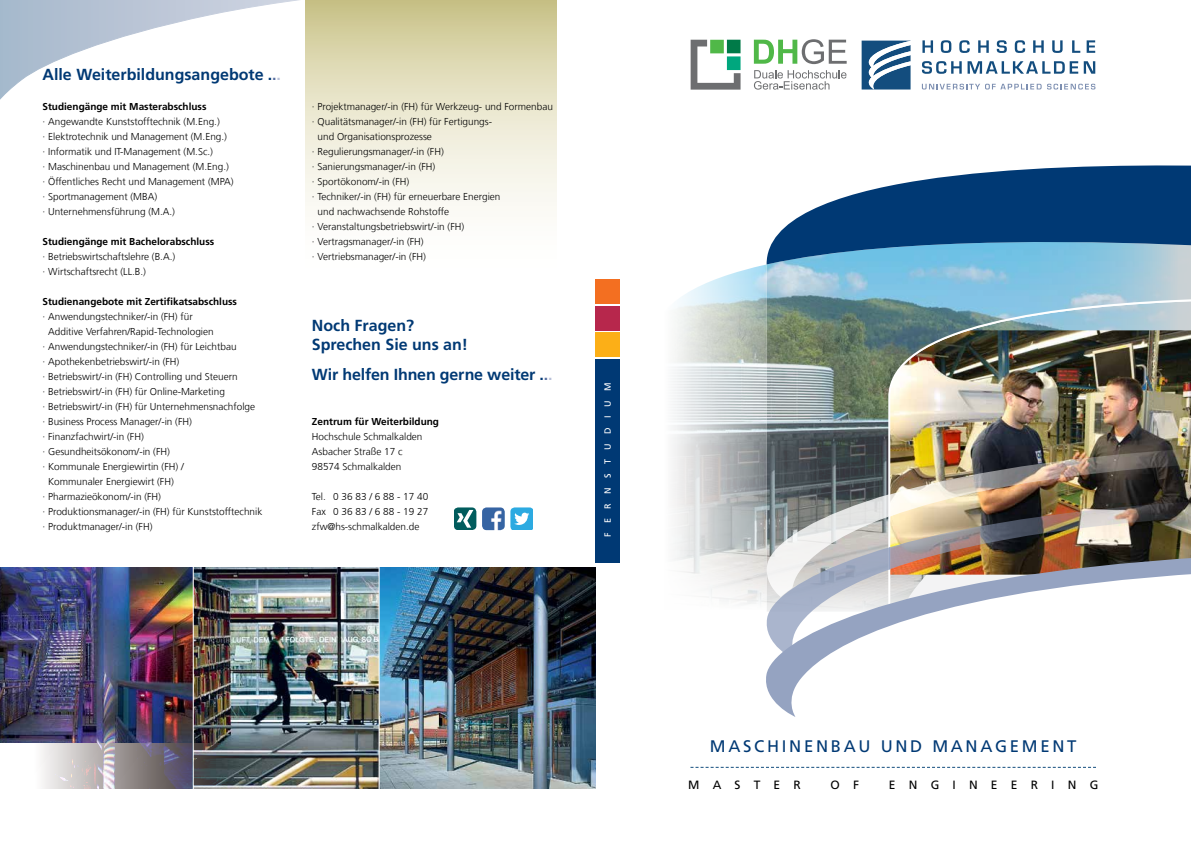
<style>
.page{position:relative;width:1191px;height:842px;background:#fff}
.page>*{position:absolute;margin:0;border:0;box-sizing:border-box;transform-origin:0 0}
.t1{font:16.8px "Frutiger LT Com";letter-spacing:.16em;color:#003974}
.t2{font:700 16px/19px "Frutiger LT Com";color:#003974}
.t3{font:12px "Frutiger LT Com";letter-spacing:1.1em;color:#000}
.t4{font:300 10px/15px "Frutiger LT Com";color:#000}
.t5{font:700 10px "Frutiger LT Com";color:#000}
.t6{font:9px "Frutiger LT Com";letter-spacing:1.03em;color:#fff}
.s1{color:#586fa0}
.s2{color:#b8c0d8}
</style>
<div class="page">
<svg style="left:0;top:0;width:299px;height:100px"></svg>
<svg style="left:766px;top:264px;width:425px;height:184px;background:#81a2a7"></svg>
<svg style="left:673px;top:264px;width:93px;height:340px"></svg>
<img style="left:887px;top:298px;width:304px;height:150px">
<svg style="left:761px;top:557px;width:67px;height:160px"></svg>
<svg style="left:766px;top:165px;width:425px;height:99px;fill:#003974"></svg>
<div style="left:595px;top:368px;width:25px;height:195px;background:#003974"></div>
<div style="left:595px;top:279px;width:25px;height:25px;background:#f36f21"></div>
<div style="left:595px;top:306px;width:25px;height:25px;background:#b7274c"></div>
<div style="left:595px;top:333px;width:25px;height:24px;background:#fcaf17"></div>
<div style="left:595px;top:359px;width:25px;height:25px;background:#003974"></div>
<svg style="left:690px;top:767px;width:406px;height:1px"></svg>
<img style="left:766px;top:448px;width:425px;height:207px">
<img style="left:0;top:567px;width:595px;height:221px">
<img style="left:0;top:743px;width:378px;height:45px">
<svg style="left:305px;top:0;width:252px;height:211px;background:#e6e3c7"></svg>
<img style="left:482px;top:507px;width:23px;height:23px">
<svg style="left:510px;top:507px;width:23px;height:23px"></svg>
<svg style="left:454px;top:507px;width:22px;height:23px"></svg>
<svg style="left:861px;top:41px;width:49px;height:49px"></svg>
<svg style="left:922px;top:40px;width:11px;height:13px"></svg>
<svg style="left:940px;top:40px;width:11px;height:13px"></svg>
<svg style="left:959px;top:40px;width:10px;height:13px"></svg>
<svg style="left:978px;top:40px;width:10px;height:13px"></svg>
<svg style="left:996px;top:40px;width:10px;height:13px"></svg>
<svg style="left:1014px;top:40px;width:11px;height:13px"></svg>
<svg style="left:1033px;top:40px;width:10px;height:13px"></svg>
<svg style="left:1052px;top:40px;width:10px;height:13px"></svg>
<svg style="left:1072px;top:40px;width:8px;height:13px"></svg>
<svg style="left:1086px;top:40px;width:9px;height:13px"></svg>
<svg style="left:922px;top:61px;width:39px;height:13px"></svg>
<svg style="left:967px;top:61px;width:128px;height:13px"></svg>
<svg style="left:922px;top:84px;width:119px;height:6px"></svg>
<svg style="left:1047px;top:84px;width:48px;height:6px"></svg>
<svg style="left:754px;top:39px;width:92px;height:25px"></svg>
<svg style="left:690px;top:40px;width:50px;height:50px"></svg>
<div style="left:727px;top:40px;width:13px;height:13px;background:#007a48"></div>
<div style="left:727px;top:56px;width:13px;height:14px;background:#00a77e"></div>
<div style="left:710px;top:40px;width:14px;height:13px;background:#50b848"></div>
<svg style="left:754px;top:70px;width:92px;height:20px"></svg>
<h2 class="t2" style="left:43px;top:65px;width:240px">Alle Weiterbildungsangebote .<span class="s1">.</span><span class="s2">.</span></h2>
<p class="t5" style="left:43px;top:101px;width:165px">Studiengänge mit Masterabschluss</p>
<p class="t4" style="left:43px;top:114px;width:192px">· Angewandte Kunststofftechnik (M.Eng.)<br>· Elektrotechnik und Management (M.Eng.)<br>· Informatik und IT-Management (M.Sc.)<br>· Maschinenbau und Management (M.Eng.) · Öffentliches Recht und Management (MPA) · Sportmanagement (MBA)<br>· Unternehmensführung (M.A.)</p>
<p class="t5" style="left:43px;top:236px;width:173px">Studiengänge mit Bachelorabschluss</p>
<p class="t4" style="left:43px;top:249px;width:134px">· Betriebswirtschaftslehre (B.A.) · Wirtschaftsrecht (LL.B.)</p>
<p class="t5" style="left:43px;top:296px;width:196px">Studienangebote mit Zertifikatsabschluss</p>
<p class="t4" style="left:43px;top:309px;width:152px">· Anwendungstechniker/-in (FH) für</p>
<p class="t4" style="left:48px;top:324px;width:167px">Additive Verfahren/Rapid-Technologien</p>
<p class="t4" style="left:43px;top:339px;width:196px">· Anwendungstechniker/-in (FH) für Leichtbau</p>
<p class="t4" style="left:43px;top:354px;width:138px">· Apothekenbetriebswirt/-in (FH)</p>
<p class="t4" style="left:43px;top:369px;width:197px">· Betriebswirt/-in (FH) Controlling und Steuern</p>
<p class="t4" style="left:43px;top:384px;width:184px">· Betriebswirt/-in (FH) für Online-Marketing</p>
<p class="t4" style="left:43px;top:399px;width:214px">· Betriebswirt/-in (FH) für Unternehmensnachfolge</p>
<p class="t4" style="left:43px;top:414px;width:151px">· Business Process Manager/-in (FH)</p>
<p class="t4" style="left:43px;top:429px;width:103px">· Finanzfachwirt/-in (FH)</p>
<p class="t4" style="left:43px;top:444px;width:129px">· Gesundheitsökonom/-in (FH)</p>
<p class="t4" style="left:43px;top:459px;width:143px">· Kommunale Energiewirtin (FH) /</p>
<p class="t4" style="left:48px;top:474px;width:127px">Kommunaler Energiewirt (FH)</p>
<p class="t4" style="left:43px;top:489px;width:120px">· Pharmazieökonom/-in (FH)</p>
<p class="t4" style="left:43px;top:504px;width:221px">· Produktionsmanager/-in (FH) für Kunststofftechnik</p>
<p class="t4" style="left:43px;top:519px;width:111px">· Produktmanager/-in (FH)</p>
<p class="t4" style="left:312px;top:99px;width:242px">· Projektmanager/-in (FH) für Werkzeug- und Formenbau</p>
<p class="t4" style="left:312px;top:114px;width:182px">· Qualitätsmanager/-in (FH) für Fertigungs-</p>
<p class="t4" style="left:317px;top:129px;width:116px">und Organisationsprozesse</p>
<p class="t4" style="left:312px;top:144px;width:133px">· Regulierungsmanager/-in (FH)</p>
<p class="t4" style="left:312px;top:159px;width:125px">· Sanierungsmanager/-in (FH)</p>
<p class="t4" style="left:312px;top:174px;width:99px">· Sportökonom/-in (FH)</p>
<p class="t4" style="left:312px;top:189px;width:190px">· Techniker/-in (FH) für erneuerbare Energien</p>
<p class="t4" style="left:317px;top:204px;width:133px">und nachwachsende Rohstoffe</p>
<p class="t4" style="left:312px;top:219px;width:154px">· Veranstaltungsbetriebswirt/-in (FH)</p>
<p class="t4" style="left:312px;top:234px;width:113px">· Vertragsmanager/-in (FH)</p>
<p class="t4" style="left:312px;top:249px;width:116px">· Vertriebsmanager/-in (FH)</p>
<h2 class="t2" style="left:312px;top:316px;width:158px">Noch Fragen?<br>Sprechen Sie uns an!</h2>
<h2 class="t2" style="left:312px;top:365px;width:242px">Wir helfen Ihnen gerne weiter .<span class="s1">.</span><span class="s2">.</span></h2>
<p class="t5" style="left:312px;top:415px;width:129px">Zentrum für Weiterbildung</p>
<p class="t4" style="left:312px;top:429px;width:112px">Hochschule Schmalkalden<br>Asbacher Straße 17 c<br>98574 Schmalkalden</p>
<p class="t4" style="left:312px;top:489px;width:118px;text-align:justify">Tel. 0 36 83 / 6 88 - 17 40<br>Fax 0 36 83 / 6 88 - 19 27 zfw@hs-schmalkalden.de</p>
<p class="t6" style="left:602px;top:537px;width:156px;rotate:-90deg">FERNSTUDIUM</p>
<h1 class="t1" style="left:710px;top:736px;width:368px">MASCHINENBAU UND MANAGEMENT</h1>
<p class="t3" style="left:688px;top:777px;width:114px">MASTER</p>
<p class="t3" style="left:830px;top:777px;width:30px">O F</p>
<p class="t3" style="left:889px;top:777px;width:211px">ENGINEERING</p>
</div>
